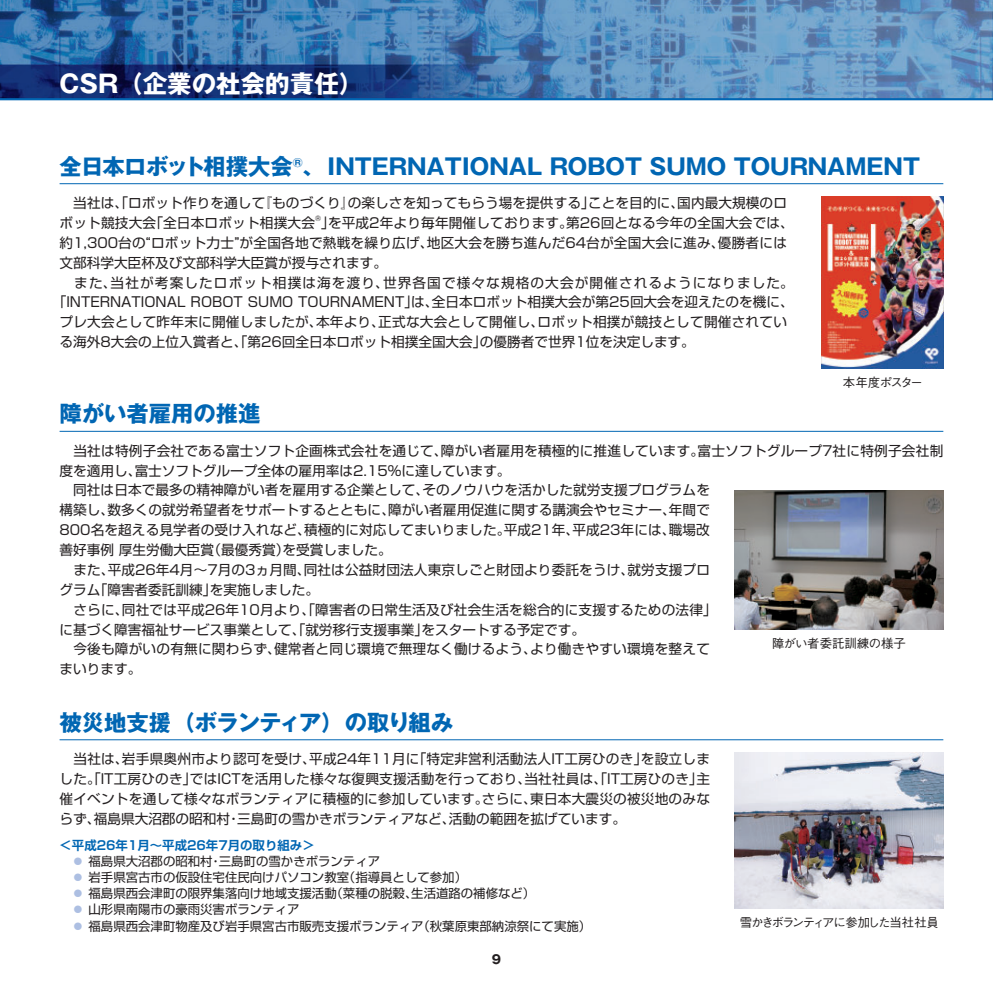
<style>
.page{position:relative;width:993px;height:993px;background:#fff}
.page>*{position:absolute;margin:0;border:0;box-sizing:border-box;transform-origin:0 0}
.t1{font:24.5px "Gothic MB101 Pr 5 Bold 90 pv RKSJ H";color:#fff}
.t2{font:22.4px "Gothic MB101 Pr 5 Bold 90 pv RKSJ H";color:#0166b3}
.t3{font:22.4px "Gothic MB101 Pr 5 Bold 90 pv RKSJ H";letter-spacing:-.03em;color:#0166b3}
.t4{font:13.65px/19.8px "Shin Go Pr 5 Regular 90 pv RKSJ H";letter-spacing:.005em;color:#231f20}
.t5{font:13.65px "Shin Go Pr 5 Regular 90 pv RKSJ H";letter-spacing:.08em;color:#231f20}
.t6{font:12.42px/16.1px "Shin Go Pr 5 Regular 90 pv RKSJ H";color:#231f20}
.t7{font:12.42px "Shin Go Pr 5 De Bold 90 pv RKSJ H";color:#0166b3}
.t8{font:12.42px "Gothic BBB Pr 5 Medium 90 pv RKSJ H";letter-spacing:-.12em;color:#231f20}
.t9{font:12.42px "Gothic BBB Pr 5 Medium 90 pv RKSJ H";letter-spacing:-.015em;color:#231f20}
.t10{font:12.42px "Gothic BBB Pr 5 Medium 90 pv RKSJ H";letter-spacing:-.085em;color:#231f20}
.t11{font:12.25px "Gothic MB101 Pr 5 Bold 90 pv RKSJ H";color:#231f20}
.t12{font:6.83px "Shin Go Pr 5 Regular 90 pv RKSJ H";color:#231f20}
.s1{color:#adbfe2}
</style>
<div class="page">
<img style="left:0;top:0;width:992px;height:98px">
<hr style="left:0;top:98px;width:992px;height:2px;background:#0166b3">
<hr style="left:60px;top:431px;width:883px;height:1px;background:#0166b3">
<img style="left:734px;top:490px;width:209px;height:139px">
<hr style="left:60px;top:739px;width:883px;height:1px;background:#0166b3">
<img style="left:734px;top:752px;width:209px;height:156px">
<hr style="left:60px;top:183px;width:883px;height:1px;background:#0166b3">
<img style="left:821px;top:196px;width:122px;height:172px">
<h1 class="t1" style="left:60px;top:74px;width:305px">CSR（企業の社会的責任）</h1>
<h2 class="t2" style="left:60px;top:158px;width:861px">全日本ロボット相撲大会<sup>®</sup>、INTERNATIONAL ROBOT SUMO TOURNAMENT</h2>
<p class="t4" style="left:60px;top:195px;width:735px">　当社は、「ロボット作りを通して『ものづくり』の楽しさを知ってもらう場を提供する」ことを目的に、国内最大規模のロボット競技大会「全日本ロボット相撲大会」を平成2年より毎年開催しております。第26回となる今年の全国大会では、</p>
<p class="t12" style="left:315px;top:216px;width:7px">®</p>
<p class="t4" style="left:60px;top:234px;width:728px">約1,300台の“ロボット力士”が全国各地で熱戦を繰り広げ、地区大会を勝ち進んだ64台が全国大会に進み、優勝者には</p>
<p class="t4" style="left:60px;top:254px;width:329px">文部科学大臣杯及び文部科学大臣賞が授与されます。</p>
<p class="t5" style="left:60px;top:277px;width:735px">　また、当社が考案したロボット相撲は海を渡り、世界各国で様々な規格の大会が開催されるようになりました。</p>
<p class="t4" style="left:53px;top:294px;width:742px">「INTERNATIONAL ROBOT SUMO TOURNAMENT」は、全日本ロボット相撲大会が第25回大会を迎えたのを機に、</p>
<p class="t4" style="left:60px;top:314px;width:728px">プレ大会として昨年末に開催しましたが、本年より、正式な大会として開催し、ロボット相撲が競技として開催されてい</p>
<p class="t4" style="left:60px;top:334px;width:636px">る海外8大会の上位入賞者と、「第26回全日本ロボット相撲全国大会」の優勝者で世界1位を決定します。</p>
<p class="t10" style="left:842px;top:377px;width:81px">本年度ポスター</p>
<h2 class="t2" style="left:60px;top:405px;width:202px">障がい者雇用の推進</h2>
<p class="t4" style="left:60px;top:442px;width:885px">　当社は特例子会社である富士ソフト企画株式会社を通じて、障がい者雇用を積極的に推進しています。富士ソフトグループ7社に特例子会社制度を適用し、富士ソフトグループ全体の雇用率は2.15％に達しています。<br>　同社は日本で最多の精神障がい者を雇用する企業として、そのノウハウを活かした就労支援プログラムを<br>構築し、数多くの就労希望者をサポートするとともに、障がい者雇用促進に関する講演会やセミナー、年間で<br>800名を超える見学者の受け入れなど、積極的に対応してまいりました。平成21年、平成23年には、職場改<br>善好事例 厚生労働大臣賞（最優秀賞）を受賞しました。<br>　また、平成26年4月～7月の3ヵ月間、同社は公益財団法人東京しごと財団より委託をうけ、就労支援プロ<br>グラム「障害者委託訓練」を実施しました。<br>　さらに、同社では平成26年10月より、「障害者の日常生活及び社会生活を総合的に支援するための法律｣<br>に基づく障害福祉サービス事業として、「就労移行支援事業」をスタートする予定です。<br>　今後も障がいの有無に関わらず、健常者と同じ環境で無理なく働けるよう、より働きやすい環境を整えて<br>まいります。</p>
<p class="t9" style="left:772px;top:638px;width:135px">障がい者委託訓練の様子</p>
<h2 class="t3" style="left:60px;top:713px;width:395px">被災地支援（ボランティア）の取り組み</h2>
<p class="t4" style="left:60px;top:750px;width:651px;text-align:justify">　当社は、岩手県奥州市より認可を受け、平成24年11月に「特定非営利活動法人IT工房ひのき」を設立しました。「IT工房ひのき」ではICTを活用した様々な復興支援活動を行っており、当社社員は、「IT工房ひのき」主催イベントを通して様々なボランティアに積極的に参加しています。さらに、東日本大震災の被災地のみならず、福島県大沼郡の昭和村・三島町の雪かきボランティアなど、活動の範囲を拡げています。</p>
<p class="t7" style="left:60px;top:840px;width:256px">＜平成26年1月～平成26年7月の取り組み＞</p>
<p class="t6" style="left:60px;top:854px;width:533px"><span class="s1">　●</span> 福島県大沼郡の昭和村・三島町の雪かきボランティア<br><span class="s1">　●</span> 岩手県宮古市の仮設住宅住民向けパソコン教室（指導員として参加）<br><span class="s1">　●</span> 福島県西会津町の限界集落向け地域支援活動（菜種の脱穀、生活道路の補修など）<br><span class="s1">　●</span> 山形県南陽市の豪雨災害ボランティア<br><span class="s1">　●</span> 福島県西会津町物産及び岩手県宮古市販売支援ボランティア（秋葉原東部納涼祭にて実施）</p>
<p class="t11" style="left:491px;top:954px;width:11px">9</p>
<p class="t8" style="left:739px;top:917px;width:200px">雪かきボランティアに参加した当社社員</p>
</div>
